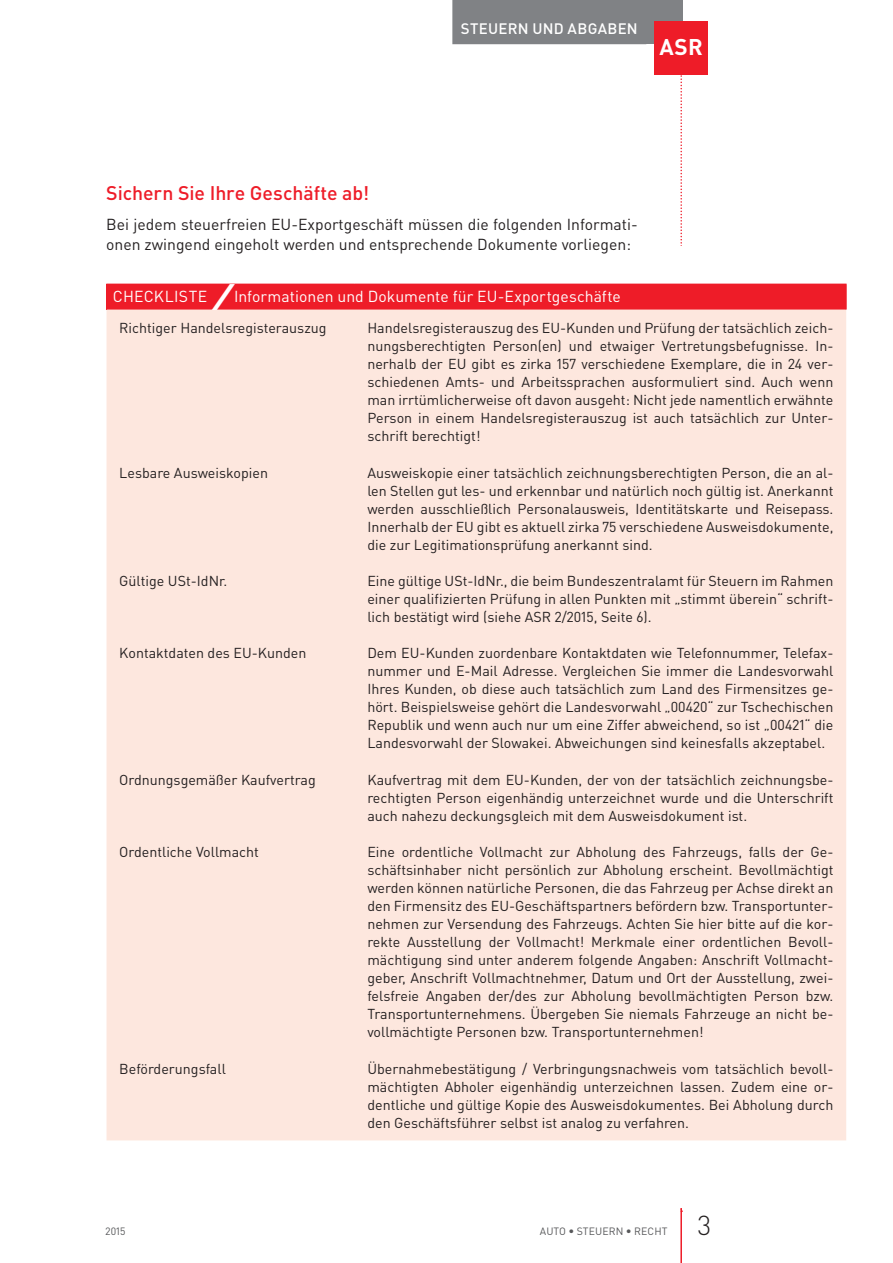
<style>
.page{position:relative;width:893px;height:1263px;background:#fff}
.page>*{position:absolute;margin:0;border:0;box-sizing:border-box;transform-origin:0 0}
.t1{font:300 27px "DIN Pro";color:#231f20}
.t2{font:700 22.5px "DIN Pro";color:#fff}
.z0__Zwischentitel-1{font:500 19.5px "DIN Pro";letter-spacing:-.005em;color:#ee1c28}
.g0__Grundtext{font:15.75px/19.5px "DIN Pro";color:#231f20}
.kh1__Kasten__Titel_F{font:15.75px "DIN Pro";letter-spacing:.005em;color:#fff}
.Dachzeile{font:500 15px "DIN Pro";letter-spacing:.025em;color:#fff}
.kg0__Kasten__Grundte{font:14.25px/18px "DIN Pro";color:#231f20;text-align:justify}
.Kolumnentitel{font:10.5px "DIN Pro";letter-spacing:.01em;color:#57585a}
.s1{font-weight:900;font-style:italic;font-size:33px}
.s2{font-family:"DIN Mittelschrift Std"}
</style>
<div class="page">
<svg style="left:680px;top:74px;width:2px;height:172px"></svg>
<div style="left:638px;top:0;width:44px;height:44px;background:#808285"></div>
<hr style="left:680px;top:1208px;width:2px;height:55px;background:#ee1c28">
<div style="left:452px;top:0;width:194px;height:44px;background:#808285"></div>
<div style="left:655px;top:21px;width:53px;height:53px;background:#ee1c28"></div>
<div style="left:107px;top:284px;width:739px;height:26px;background:#ee1c28"></div>
<div style="left:107px;top:310px;width:739px;height:830px;background:#fde7de"></div>
<svg style="left:846px;top:285px;width:1px;height:25px"></svg>
<svg style="left:106px;top:284px;width:1px;height:26px"></svg>
<hr style="left:355px;top:284px;width:492px;height:1px;background:#ee1c28">
<p class="Dachzeile" style="left:461px;top:18px;width:28px">Steue</p>
<p class="Dachzeile" style="left:508px;top:18px;width:36px">rn und</p>
<p class="Dachzeile" style="left:568px;top:18px;width:21px">Abgaben</p>
<h2 class="t2" style="left:659px;top:32px;width:45px">ASR</h2>
<p class="z0__Zwischentitel-1" style="left:106px;top:180px;width:264px">Sichern Sie Ihre Geschäfte ab!</p>
<p class="g0__Grundtext" style="left:106px;top:214px;width:533px">Bei jedem steuerfreien EU-Exportgeschäft müssen die folgenden Informati&shy;onen zwingend eingeholt werden und entsprechende Dokumente vorliegen:</p>
<p class="kh1__Kasten__Titel_F" style="left:113px;top:286px;width:509px">CHECKLISTE <span class="s1">/</span>Informationen und Dokumente für EU-Exportgeschäfte</p>
<p class="kg0__Kasten__Grundte" style="left:119px;top:318px;width:209px">Richtiger Handelsregisterauszug</p>
<p class="kg0__Kasten__Grundte" style="left:367px;top:318px;width:468px">Handelsregisterauszug des EU-Kunden und Prüfung der tatsächlich zeich&shy;nungsberechtigten Person(en) und etwaiger Vertretungsbefugnisse. In&shy;nerhalb der EU gibt es zirka 157 verschiedene Exemplare, die in 24 ver&shy;schiedenen Amts- und Arbeitssprachen ausformuliert sind. Auch wenn man irrtümlicherweise oft davon ausgeht: Nicht jede namentlich erwähnte Person in einem Handelsregisterauszug ist auch tatsächlich zur Unter&shy;schrift berechtigt!</p>
<p class="kg0__Kasten__Grundte" style="left:119px;top:463px;width:150px">Lesbare Ausweiskopien</p>
<p class="kg0__Kasten__Grundte" style="left:367px;top:463px;width:468px">Ausweiskopie einer tatsächlich zeichnungsberechtigten Person, die an al&shy;len Stellen gut les- und erkennbar und natürlich noch gültig ist. Anerkannt werden ausschließlich Personalausweis, Identitätskarte und Reisepass.<br>Innerhalb der EU gibt es aktuell zirka 75 verschiedene Ausweisdokumente, die zur Legitimationsprüfung anerkannt sind.</p>
<p class="kg0__Kasten__Grundte" style="left:119px;top:571px;width:109px">Gültige USt-IdNr.</p>
<p class="kg0__Kasten__Grundte" style="left:367px;top:571px;width:468px">Eine gültige USt-IdNr., die beim Bundeszentralamt für Steuern im Rahmen einer qualifizierten Prüfung in allen Punkten mit „stimmt überein“ schrift&shy;lich bestätigt wird (siehe ASR 2/2015, Seite 6).</p>
<p class="kg0__Kasten__Grundte" style="left:119px;top:644px;width:189px">Kontaktdaten des EU-Kunden</p>
<p class="kg0__Kasten__Grundte" style="left:367px;top:644px;width:468px">Dem EU-Kunden zuordenbare Kontaktdaten wie Telefonnummer, Telefax&shy;nummer und E-Mail Adresse. Vergleichen Sie immer die Landesvorwahl Ihres Kunden, ob diese auch tatsächlich zum Land des Firmensitzes ge&shy;hört. Beispielsweise gehört die Landesvorwahl „00420“ zur Tschechischen Republik und wenn auch nur um eine Ziffer abweichend, so ist „00421“ die Landesvorwahl der Slowakei. Abweichungen sind keinesfalls akzeptabel.</p>
<p class="kg0__Kasten__Grundte" style="left:119px;top:770px;width:198px">Ordnungsgemäßer Kaufvertrag</p>
<p class="kg0__Kasten__Grundte" style="left:367px;top:770px;width:468px">Kaufvertrag mit dem EU-Kunden, der von der tatsächlich zeichnungsbe&shy;rechtigten Person eigenhändig unterzeichnet wurde und die Unterschrift auch nahezu deckungsgleich mit dem Ausweisdokument ist.</p>
<p class="kg0__Kasten__Grundte" style="left:119px;top:842px;width:141px">Ordentliche Vollmacht</p>
<p class="kg0__Kasten__Grundte" style="left:367px;top:842px;width:468px">Eine ordentliche Vollmacht zur Abholung des Fahrzeugs, falls der Ge&shy;schäftsinhaber nicht persönlich zur Abholung erscheint. Bevollmächtigt werden können natürliche Personen, die das Fahrzeug per Achse direkt an den Firmensitz des EU-Geschäftspartners befördern bzw. Transportunter&shy;nehmen zur Versendung des Fahrzeugs. Achten Sie hier bitte auf die kor&shy;rekte Ausstellung der Vollmacht! Merkmale einer ordentlichen Bevoll&shy;mächtigung sind unter anderem folgende Angaben: Anschrift Vollmacht&shy;geber, Anschrift Vollmachtnehmer, Datum und Ort der Ausstellung, zwei&shy;felsfreie Angaben der/des zur Abholung bevollmächtigten Person bzw.<br>Transportunternehmens. Übergeben Sie niemals Fahrzeuge an nicht be&shy;vollmächtigte Personen bzw. Transportunternehmen!</p>
<p class="kg0__Kasten__Grundte" style="left:119px;top:1059px;width:108px">Beförderungsfall</p>
<p class="kg0__Kasten__Grundte" style="left:367px;top:1059px;width:468px">Übernahmebestätigung / Verbringungsnachweis vom tatsächlich bevoll&shy;mächtigten Abholer eigenhändig unterzeichnen lassen. Zudem eine or&shy;dentliche und gültige Kopie des Ausweisdokumentes. Bei Abholung durch den Geschäftsführer selbst ist analog zu verfahren.</p>
<p class="Kolumnentitel" style="left:106px;top:1224px;width:21px">2015</p>
<p class="Kolumnentitel" style="left:540px;top:1224px;width:129px">AUTO <span class="s2">•</span> STEUERN <span class="s2">•</span> RECHT</p>
<h1 class="t1" style="left:697px;top:1207px;width:15px">3</h1>
</div>
